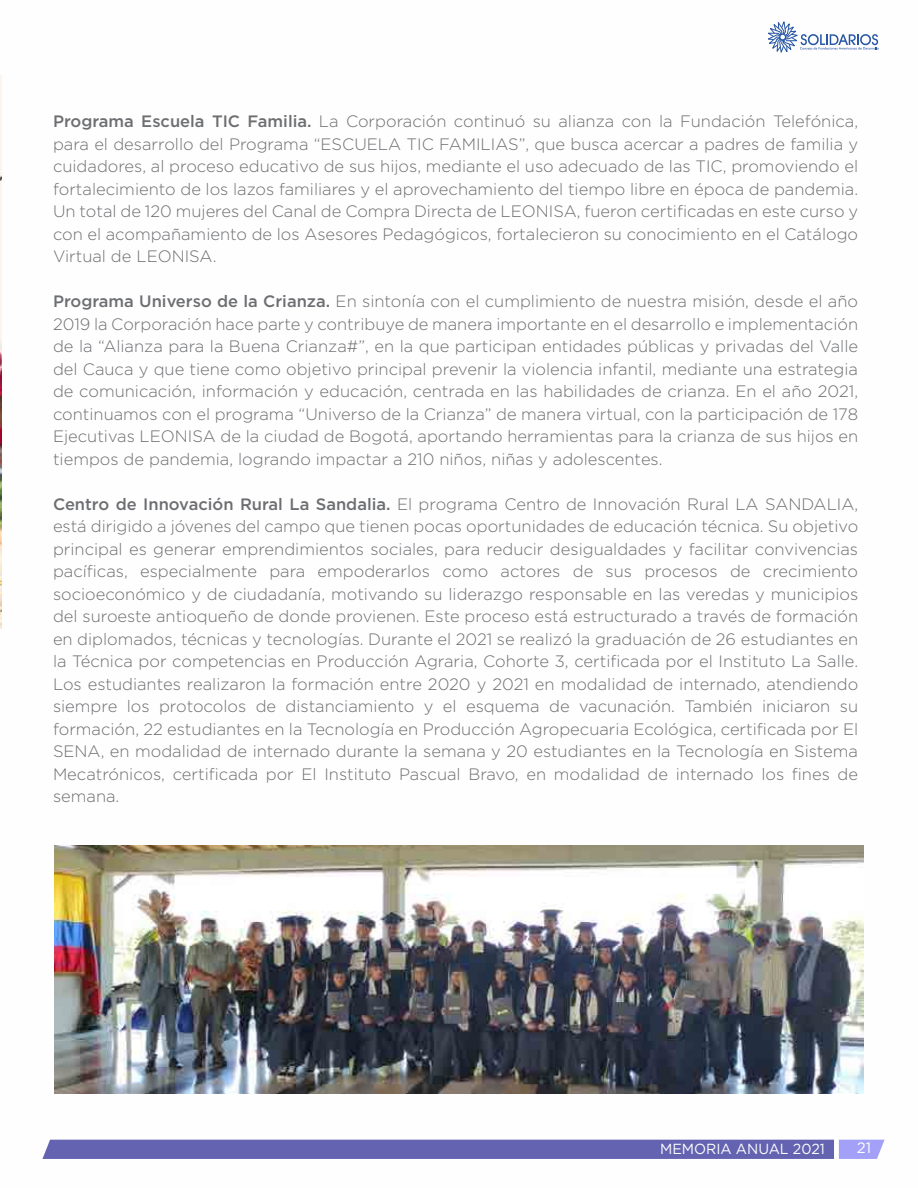
<style>
.page{position:relative;width:918px;height:1188px;background:#fff}
.page>*{position:absolute;margin:0;border:0;box-sizing:border-box;transform-origin:0 0}
.t1{font:300 16.5px/22.5px "Gotham";color:#6d6e71;text-align:justify}
.t2{font:15px "Gotham";color:#fff}
.t3{font:14.55px "Gotham";color:#fefefe}
.s1{font-weight:500}
</style>
<div class="page">
<div style="left:42px;top:1140px;width:843px;height:19px;background:#6463b1"></div>
<svg style="left:768px;top:21px;width:111px;height:32px"></svg>
<img style="left:0;top:76px;width:1px;height:552px">
<img style="left:54px;top:845px;width:810px;height:249px">
<p class="t1" style="left:53px;top:110px;width:807px"><span class="s1">Programa Escuela TIC Familia.</span> La Corporación continuó su alianza con la Fundación Telefónica, para el desarrollo del Programa “ESCUELA TIC FAMILIAS”, que busca acercar a padres de familia y cuidadores, al proceso educativo de sus hijos, mediante el uso adecuado de las TIC, promoviendo el fortalecimiento de los lazos familiares y el aprovechamiento del tiempo libre en época de pandemia.<br>Un total de 120 mujeres del Canal de Compra Directa de LEONISA, fueron certificadas en este curso y con el acompañamiento de los Asesores Pedagógicos, fortalecieron su conocimiento en el Catálogo Virtual de LEONISA.</p>
<p class="t1" style="left:53px;top:290px;width:807px"><span class="s1">Programa Universo de la Crianza.</span> En sintonía con el cumplimiento de nuestra misión, desde el año 2019 la Corporación hace parte y contribuye de manera importante en el desarrollo e implementación de la “Alianza para la Buena Crianza#”, en la que participan entidades públicas y privadas del Valle del Cauca y que tiene como objetivo principal prevenir la violencia infantil, mediante una estrategia de comunicación, información y educación, centrada en las habilidades de crianza. En el año 2021, continuamos con el programa “Universo de la Crianza” de manera virtual, con la participación de 178<br>Ejecutivas LEONISA de la ciudad de Bogotá, aportando herramientas para la crianza de sus hijos en tiempos de pandemia, logrando impactar a 210 niños, niñas y adolescentes.</p>
<p class="t1" style="left:53px;top:492px;width:807px"><span class="s1">Centro de Innovación Rural La Sandalia.</span> El programa Centro de Innovación Rural LA SANDALIA, está dirigido a jóvenes del campo que tienen pocas oportunidades de educación técnica. Su objetivo principal es generar emprendimientos sociales, para reducir desigualdades y facilitar convivencias pacíficas, especialmente para empoderarlos como actores de sus procesos de crecimiento socioeconómico y de ciudadanía, motivando su liderazgo responsable en las veredas y municipios del suroeste antioqueño de donde provienen. Este proceso está estructurado a través de formación en diplomados, técnicas y tecnologías. Durante el 2021 se realizó la graduación de 26 estudiantes en la Técnica por competencias en Producción Agraria, Cohorte 3, certificada por el Instituto La Salle.<br>Los estudiantes realizaron la formación entre 2020 y 2021 en modalidad de internado, atendiendo siempre los protocolos de distanciamiento y el esquema de vacunación. También iniciaron su formación, 22 estudiantes en la Tecnología en Producción Agropecuaria Ecológica, certificada por El SENA, en modalidad de internado durante la semana y 20 estudiantes en la Tecnología en Sistema Mecatrónicos, certificada por El Instituto Pascual Bravo, en modalidad de internado los fines de semana.</p>
<p class="t3" style="left:660px;top:1140px;width:166px">MEMORIA ANUAL 2021</p>
<p class="t2" style="left:857px;top:1138px;width:16px">21</p>
</div>
